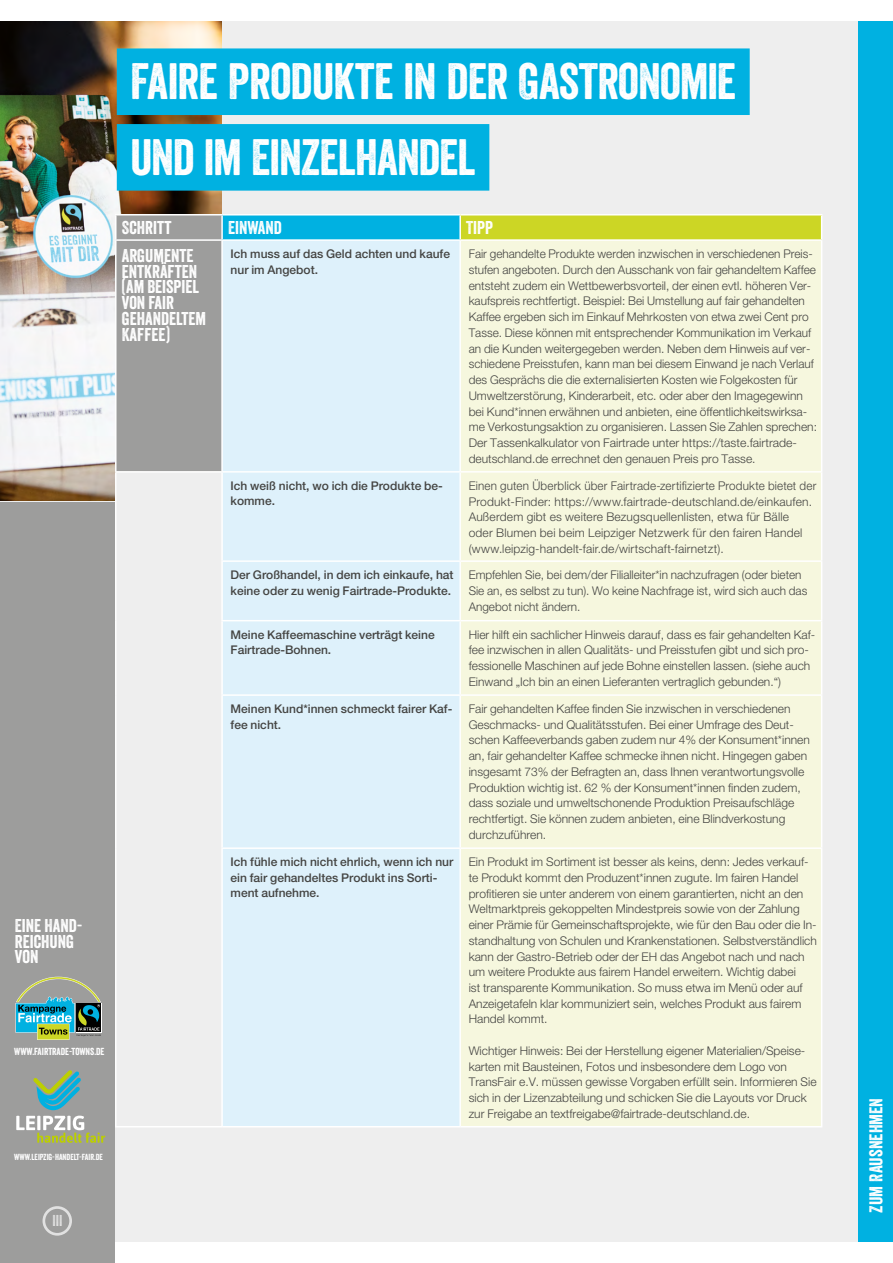
<style>
.page{position:relative;width:893px;height:1263px;background:#fff}
.page>*{position:absolute;margin:0;border:0;box-sizing:border-box;transform-origin:0 0}
.t1{font:49.65px/75.6px "Veneer";letter-spacing:-.02em;color:#fff}
.t2{font:18px/15.8px "Veneer";color:#fff}
.t3{font:15.3px "Veneer";color:#fff}
.t4{font:300 12px/15.8px "Helvetica Neue";color:#444442}
.t5{font:500 12px/15.8px "Helvetica Neue";color:#444442}
.t6{font:9.9px "Veneer";color:#fff}
.t7{font:8.55px "Veneer";color:#fff}
</style>
<div class="page">
<div style="left:0;top:21px;width:893px;height:1221px;background:#eee"></div>
<img style="left:0;top:21px;width:221px;height:479px">
<div style="left:0;top:502px;width:115px;height:761px;background:#9d9d9c"></div>
<div style="left:222px;top:215px;width:238px;height:25px;background:#00b1e1"></div>
<div style="left:460px;top:215px;width:362px;height:25px;background:#ccd625"></div>
<div style="left:223px;top:241px;width:236px;height:885px;background:#def1fb"></div>
<div style="left:461px;top:241px;width:360px;height:885px;background:#f6f7de"></div>
<svg style="left:117px;top:215px;width:104px;height:285px"></svg>
<hr style="left:115px;top:214px;width:107px;height:1px;background:#fff">
<hr style="left:115px;top:215px;width:2px;height:24px;background:#fff">
<hr style="left:222px;top:214px;width:238px;height:1px;background:#fff">
<hr style="left:221px;top:215px;width:2px;height:24px;background:#fff">
<hr style="left:460px;top:214px;width:362px;height:1px;background:#fff">
<hr style="left:459px;top:215px;width:2px;height:24px;background:#fff">
<svg style="left:821px;top:215px;width:1px;height:24px"></svg>
<hr style="left:115px;top:239px;width:107px;height:2px;background:#fff">
<hr style="left:115px;top:241px;width:2px;height:230px;background:#fff">
<hr style="left:222px;top:239px;width:238px;height:2px;background:#fff">
<hr style="left:221px;top:241px;width:2px;height:230px;background:#fff">
<hr style="left:460px;top:239px;width:362px;height:2px;background:#fff">
<hr style="left:459px;top:241px;width:2px;height:230px;background:#fff">
<hr style="left:821px;top:241px;width:1px;height:230px;background:#fff">
<hr style="left:115px;top:473px;width:2px;height:88px;background:#fff">
<hr style="left:222px;top:471px;width:238px;height:2px;background:#fff">
<hr style="left:221px;top:473px;width:2px;height:87px;background:#fff">
<hr style="left:460px;top:471px;width:362px;height:2px;background:#fff">
<hr style="left:459px;top:473px;width:2px;height:87px;background:#fff">
<hr style="left:821px;top:473px;width:1px;height:87px;background:#fff">
<hr style="left:115px;top:561px;width:2px;height:60px;background:#fff">
<hr style="left:221px;top:560px;width:239px;height:2px;background:#fff">
<hr style="left:221px;top:562px;width:2px;height:58px;background:#fff">
<hr style="left:460px;top:560px;width:362px;height:2px;background:#fff">
<hr style="left:459px;top:562px;width:2px;height:58px;background:#fff">
<hr style="left:821px;top:562px;width:1px;height:58px;background:#fff">
<hr style="left:115px;top:621px;width:2px;height:74px;background:#fff">
<hr style="left:221px;top:620px;width:239px;height:1px;background:#fff">
<hr style="left:221px;top:621px;width:2px;height:73px;background:#fff">
<hr style="left:460px;top:620px;width:362px;height:1px;background:#fff">
<hr style="left:459px;top:621px;width:2px;height:73px;background:#fff">
<hr style="left:821px;top:621px;width:1px;height:73px;background:#fff">
<hr style="left:115px;top:695px;width:2px;height:153px;background:#fff">
<hr style="left:221px;top:694px;width:239px;height:2px;background:#fff">
<hr style="left:221px;top:696px;width:2px;height:151px;background:#fff">
<hr style="left:460px;top:694px;width:362px;height:2px;background:#fff">
<hr style="left:459px;top:696px;width:2px;height:151px;background:#fff">
<hr style="left:821px;top:696px;width:1px;height:151px;background:#fff">
<hr style="left:115px;top:848px;width:2px;height:278px;background:#fff">
<hr style="left:221px;top:847px;width:239px;height:2px;background:#fff">
<hr style="left:221px;top:849px;width:2px;height:277px;background:#fff">
<hr style="left:460px;top:847px;width:362px;height:2px;background:#fff">
<hr style="left:459px;top:849px;width:2px;height:277px;background:#fff">
<hr style="left:821px;top:849px;width:1px;height:277px;background:#fff">
<hr style="left:115px;top:1126px;width:107px;height:1px;background:#fff">
<hr style="left:222px;top:1126px;width:238px;height:1px;background:#fff">
<hr style="left:460px;top:1126px;width:362px;height:1px;background:#fff">
<hr style="left:115px;top:471px;width:107px;height:2px;background:#fff">
<div style="left:43px;top:1206px;width:29px;height:29px;border:3px solid #fff;border-radius:50%"></div>
<svg style="left:16px;top:977px;width:85px;height:63px"></svg>
<svg style="left:16px;top:1070px;width:89px;height:73px"></svg>
<div style="left:859px;top:21px;width:34px;height:1221px;background:#00b1e1"></div>
<div style="left:117px;top:48px;width:633px;height:67px;background:#00b1e1"></div>
<div style="left:117px;top:124px;width:372px;height:67px;background:#00b1e1"></div>
<h1 class="t1" style="left:130px;top:43px;width:607px">FAIRE PRODUKTE IN DER GASTRONOMIE<br>UND IM EINZELHANDEL</h1>
<h2 class="t2" style="left:15px;top:917px;width:69px">EINE HAND-<br>REICHUNG<br>VON</h2>
<p class="t6" style="left:14px;top:1045px;width:92px">WWW.FAIRTRADE-TOWNS.DE</p>
<p class="t7" style="left:14px;top:1152px;width:90px">WWW.LEIPZIG-HANDELT-FAIR.DE</p>
<h2 class="t2" style="left:122px;top:220px;width:51px">SCHRITT</h2>
<h2 class="t2" style="left:228px;top:220px;width:55px">EINWAND</h2>
<h2 class="t2" style="left:466px;top:220px;width:28px">TIPP</h2>
<h2 class="t2" style="left:122px;top:247px;width:86px">ARGUMENTE<br>ENTKRÄFTEN (AM BEISPIEL<br>VON FAIR<br>GEHANDELTEM<br>KAFFEE)</h2>
<p class="t5" style="left:231px;top:246px;width:221px">Ich muss auf das Geld achten und kaufe nur im Angebot.</p>
<p class="t4" style="left:469px;top:246px;width:350px">Fair gehandelte Produkte werden inzwischen in verschiedenen Preis&shy;stufen angeboten. Durch den Ausschank von fair gehandeltem Kaffee entsteht zudem ein Wettbewerbsvorteil, der einen evtl. höheren Ver&shy;kaufspreis rechtfertigt. Beispiel: Bei Umstellung auf fair gehandelten Kaffee ergeben sich im Einkauf Mehrkosten von etwa zwei Cent pro Tasse. Diese können mit entsprechender Kommunikation im Verkauf an die Kunden weitergegeben werden. Neben dem Hinweis auf ver&shy;schiedene Preisstufen, kann man bei diesem Einwand je nach Verlauf des Gesprächs die die externalisierten Kosten wie Folgekosten für Umweltzerstörung, Kinderarbeit, etc. oder aber den Imagegewinn bei Kund*innen erwähnen und anbieten, eine öffentlichkeitswirksa&shy;me Verkostungsaktion zu organisieren. Lassen Sie Zahlen sprechen:<br>Der Tassenkalkulator von Fairtrade unter https://taste.fairtrade&shy;deutschland.de errechnet den genauen Preis pro Tasse.</p>
<p class="t5" style="left:231px;top:477px;width:214px">Ich weiß nicht, wo ich die Produkte be&shy;komme.</p>
<p class="t4" style="left:469px;top:477px;width:349px">Einen guten Überblick über Fairtrade-zertifizierte Produkte bietet der Produkt-Finder: https://www.fairtrade-deutschland.de/einkaufen.<br>Außerdem gibt es weitere Bezugsquellenlisten, etwa für Bälle<br>oder Blumen bei beim Leipziger Netzwerk für den fairen Handel (www.leipzig-handelt-fair.de/wirtschaft-fairnetzt).</p>
<p class="t5" style="left:231px;top:567px;width:225px">Der Großhandel, in dem ich einkaufe, hat keine oder zu wenig Fairtrade-Produkte.</p>
<p class="t4" style="left:469px;top:567px;width:340px">Empfehlen Sie, bei dem/der Filialleiter*in nachzufragen (oder bieten<br>Sie an, es selbst zu tun). Wo keine Nachfrage ist, wird sich auch das<br>Angebot nicht ändern.</p>
<p class="t5" style="left:231px;top:626px;width:206px">Meine Kaffeemaschine verträgt keine<br>Fairtrade-Bohnen.</p>
<p class="t4" style="left:469px;top:626px;width:348px">Hier hilft ein sachlicher Hinweis darauf, dass es fair gehandelten Kaf&shy;fee inzwischen in allen Qualitäts- und Preisstufen gibt und sich pro&shy;fessionelle Maschinen auf jede Bohne einstellen lassen. (siehe auch Einwand „Ich bin an einen Lieferanten vertraglich gebunden.“)</p>
<p class="t5" style="left:231px;top:701px;width:223px">Meinen Kund*innen schmeckt fairer Kaf&shy;fee nicht.</p>
<p class="t4" style="left:469px;top:701px;width:343px">Fair gehandelten Kaffee finden Sie inzwischen in verschiedenen Geschmacks- und Qualitätsstufen. Bei einer Umfrage des Deut&shy;schen Kaffeeverbands gaben zudem nur 4% der Konsument*innen an, fair gehandelter Kaffee schmecke ihnen nicht. Hingegen gaben insgesamt 73% der Befragten an, dass Ihnen verantwortungsvolle Produktion wichtig ist. 62 % der Konsument*innen finden zudem, dass soziale und umweltschonende Produktion Preisaufschläge rechtfertigt. Sie können zudem anbieten, eine Blindverkostung durchzuführen.</p>
<p class="t5" style="left:231px;top:854px;width:224px">Ich fühle mich nicht ehrlich, wenn ich nur ein fair gehandeltes Produkt ins Sorti&shy;ment aufnehme.</p>
<p class="t4" style="left:469px;top:854px;width:350px">Ein Produkt im Sortiment ist besser als keins, denn: Jedes verkauf&shy;te Produkt kommt den Produzent*innen zugute. Im fairen Handel profitieren sie unter anderem von einem garantierten, nicht an den Weltmarktpreis gekoppelten Mindestpreis sowie von der Zahlung einer Prämie für Gemeinschaftsprojekte, wie für den Bau oder die In&shy;standhaltung von Schulen und Krankenstationen. Selbstverständlich kann der Gastro-Betrieb oder der EH das Angebot nach und nach um weitere Produkte aus fairem Handel erweitern. Wichtig dabei<br>ist transparente Kommunikation. So muss etwa im Menü oder auf Anzeigetafeln klar kommuniziert sein, welches Produkt aus fairem Handel kommt.</p>
<p class="t4" style="left:469px;top:1042px;width:349px">Wichtiger Hinweis: Bei der Herstellung eigener Materialien/Speise&shy;karten mit Bausteinen, Fotos und insbesondere dem Logo von TransFair e.V. müssen gewisse Vorgaben erfüllt sein. Informieren Sie sich in der Lizenzabteilung und schicken Sie die Layouts vor Druck zur Freigabe an textfreigabe@fairtrade-deutschland.de.</p>
<p class="t3" style="left:52px;top:1211px;width:12px">III</p>
<h2 class="t2" style="left:868px;top:1212px;width:116px;rotate:-90deg">ZUM RAUSNEHMEN</h2>
</div>
